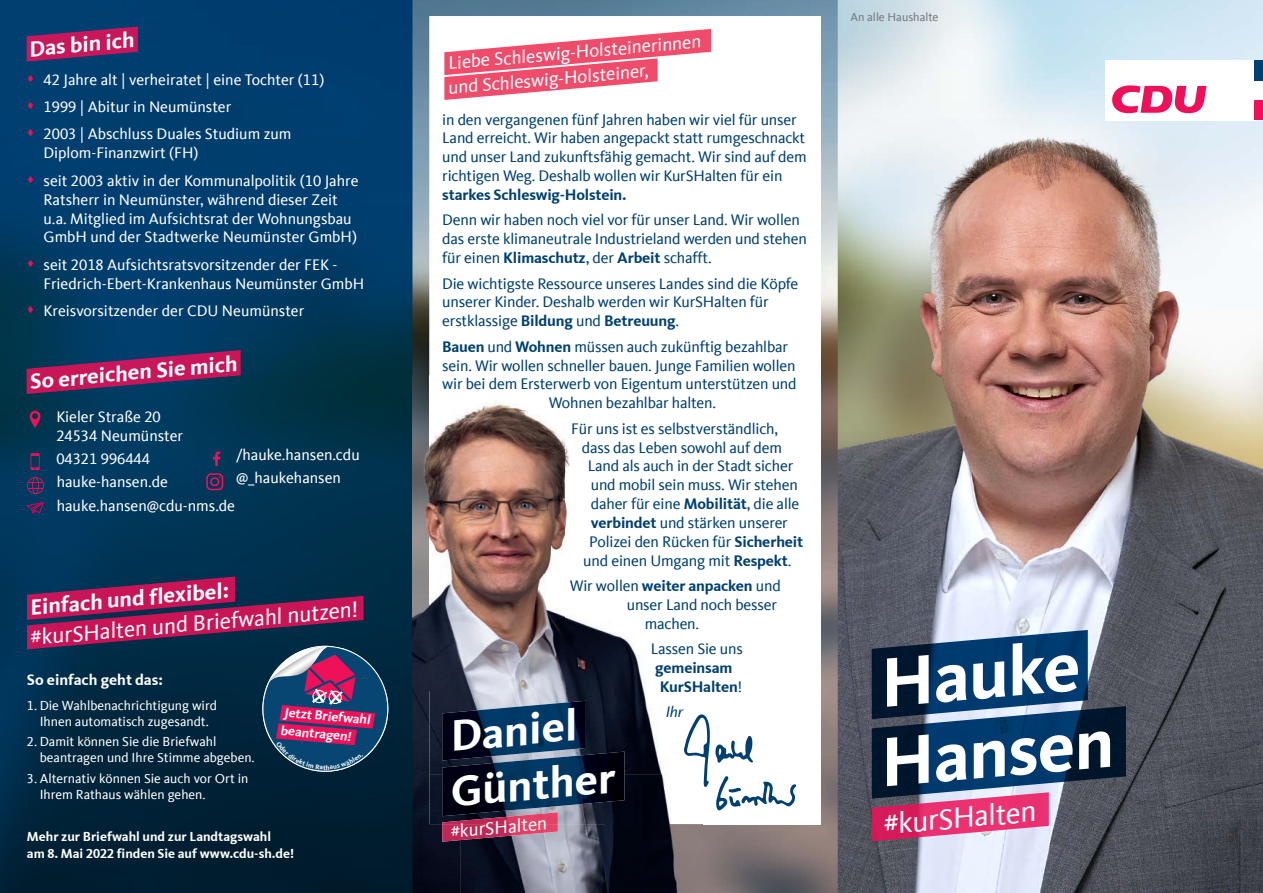
<style>
.page{position:relative;width:1263px;height:893px;background:#fff}
.page>*{position:absolute;margin:0;border:0;box-sizing:border-box;transform-origin:0 0}
.t1{font:700 72px/79.2px "CDU Kievit Tab";color:#fff}
.t2{font:700 45px "CDU Kievit Tab";color:#fff}
.t3{font:30px "CDU Kievit Tab";color:#fff}
.t4{font:700 22.5px "CDU Kievit Tab";color:#fff}
.t5{font:22.5px "CDU Kievit Tab";color:#fff}
.t6{font:18.6px/24.8px "CDU Kievit Tab";color:#fff}
.t7{font:15.75px/18.9px "CDU Kievit Tab";letter-spacing:-.01em;color:#004071}
.t8{font:15.75px/18.9px "CDU Kievit Tab";color:#fff}
.t9{font:700 15.75px/18.9px "CDU Kievit Tab";letter-spacing:-.01em;color:#004071}
.t10{font:700 15.75px "CDU Kievit Tab";color:#fff}
.t11{font:italic 15.75px "CDU Kievit Tab";color:#004071}
.t12{font:700 13.65px "CDU Kievit Tab";color:#fff}
.t13{font:13.5px/16.2px "CDU Kievit Tab";color:#fff}
.t14{font:700 13.5px/16.2px "CDU Kievit Tab";color:#fff}
.t15{font:12px "CDU Kievit Tab";color:#76787b}
.s1{font-weight:700}
.s2{font-weight:400}
</style>
<div class="page">
<img style="left:412px;top:0;width:851px;height:893px">
<svg style="left:0;top:0;width:412px;height:893px;background:#003559"></svg>
<img style="left:838px;top:118px;width:425px;height:775px">
<svg style="left:872px;top:630px;width:254px;height:211px;background:#3f486c"></svg>
<div style="left:1105px;top:60px;width:158px;height:60px;background:#fff"></div>
<div style="left:1255px;top:60px;width:8px;height:20px;background:#004071"></div>
<div style="left:1255px;top:100px;width:8px;height:20px;background:#ee1059"></div>
<svg style="left:1112px;top:85px;width:94px;height:28px"></svg>
<svg style="left:27px;top:350px;width:214px;height:44px;background:#73255b"></svg>
<svg style="left:27px;top:27px;width:111px;height:35px;background:#902261"></svg>
<svg style="left:206px;top:473px;width:17px;height:17px"></svg>
<svg style="left:213px;top:451px;width:7px;height:15px"></svg>
<svg style="left:31px;top:453px;width:9px;height:17px"></svg>
<svg style="left:27px;top:502px;width:17px;height:11px"></svg>
<svg style="left:27px;top:477px;width:17px;height:17px"></svg>
<svg style="left:30px;top:411px;width:10px;height:17px"></svg>
<img style="left:429px;top:16px;width:343px;height:377px">
<img style="left:772px;top:16px;width:49px;height:808px">
<img style="left:702px;top:393px;width:70px;height:431px">
<img style="left:412px;top:375px;width:17px;height:315px">
<img style="left:412px;top:690px;width:49px;height:203px">
<img style="left:461px;top:824px;width:241px;height:69px">
<img style="left:429px;top:375px;width:273px;height:449px">
<img style="left:444px;top:29px;width:267px;height:46px">
<img style="left:444px;top:58px;width:214px;height:42px">
<svg style="left:684px;top:713px;width:112px;height:98px"></svg>
<img style="left:442px;top:752px;width:182px;height:64px">
<img style="left:442px;top:812px;width:116px;height:30px">
<img style="left:442px;top:701px;width:144px;height:59px">
<svg style="left:28px;top:74px;width:5px;height:8px"></svg>
<svg style="left:28px;top:102px;width:5px;height:7px"></svg>
<svg style="left:28px;top:129px;width:5px;height:8px"></svg>
<svg style="left:28px;top:175px;width:5px;height:8px"></svg>
<svg style="left:28px;top:259px;width:5px;height:8px"></svg>
<svg style="left:28px;top:306px;width:5px;height:7px"></svg>
<svg style="left:27px;top:576px;width:367px;height:201px;background:#362a4f"></svg>
<h3 class="t4" style="left:28px;top:36px;width:107px;rotate:-5deg">Das bin ich</h3>
<p class="t8" style="left:44px;top:66px;width:282px;line-height:27.5px">42 Jahre alt | verheiratet | eine Tochter (11)<br>1999 | Abitur in Neumünster<br>2003 | Abschluss Duales Studium zum</p>
<p class="t8" style="left:44px;top:139px;width:316px;line-height:27.5px">Diplom-Finanzwirt (FH)<br>seit 2003 aktiv in der Kommunalpolitik (10 Jahre</p>
<p class="t8" style="left:44px;top:190px;width:315px">Ratsherr in Neumünster, während dieser Zeit u.a. Mitglied im Aufsichtsrat der Wohnungsbau<br>GmbH und der Stadtwerke Neumünster GmbH)</p>
<p class="t8" style="left:44px;top:255px;width:322px">seit 2018 Aufsichtsratsvorsitzender der FEK -<br>Friedrich-Ebert-Krankenhaus Neumünster GmbH</p>
<p class="t8" style="left:44px;top:302px;width:262px">Kreisvorsitzender der CDU Neumünster</p>
<h3 class="t4" style="left:28px;top:368px;width:210px;rotate:-5deg">So erreichen Sie mich</h3>
<p class="t8" style="left:56px;top:408px;width:128px">Kieler Straße 20<br>24534 Neumünster</p>
<p class="t8" style="left:56px;top:447px;width:113px;line-height:23.1px">04321 996444 hauke-hansen.de</p>
<p class="t8" style="left:236px;top:443px;width:125px;line-height:23.1px">/hauke.hansen.cdu @_haukehansen</p>
<p class="t8" style="left:57px;top:496px;width:180px">hauke.hansen@cdu-nms.de</p>
<h3 class="t4" style="left:29px;top:594px;width:201px;rotate:-5deg">Einfach und flexibel:</h3>
<h3 class="t5" style="left:29px;top:625px;width:330px;rotate:-5deg">#kurSHalten und Briefwahl nutzen!</h3>
<p class="t10" style="left:27px;top:671px;width:138px">So einfach geht das:</p>
<p class="t13" style="left:27px;top:697px;width:192px;text-align:center">1. Die Wahlbenachrichtigung wird<br>Ihnen automatisch zugesandt.</p>
<p class="t13" style="left:40px;top:734px;width:216px;text-indent:-13px">2. Damit können Sie die Briefwahl beantragen und Ihre Stimme abgeben.</p>
<p class="t13" style="left:40px;top:770px;width:210px;text-indent:-13px">3. Alternativ können Sie auch vor Ort in<br>Ihrem Rathaus wählen gehen.</p>
<p class="t12" style="left:285px;top:704px;width:88px;rotate:5deg">Jetzt Briefwahl</p>
<p class="t12" style="left:281px;top:722px;width:73px;rotate:5deg">beantragen!</p>
<p class="t14" style="left:27px;top:829px;width:269px">Mehr zur Briefwahl und zur Landtagswahl<br>am 8. Mai 2022 finden Sie auf www.cdu-sh.de!</p>
<p class="t6" style="left:445px;top:51px;width:257px;rotate:-5deg">Liebe Schleswig-Holsteinerinnen und Schleswig-Holsteiner,</p>
<p class="t7" style="left:442px;top:110px;width:366px">in den vergangenen fünf Jahren haben wir viel für unser Land erreicht. Wir haben angepackt statt rumgeschnackt und unser Land zukunftsfähig gemacht. Wir sind auf dem richtigen Weg. Deshalb wollen wir KurSHalten für ein</p>
<p class="t9" style="left:442px;top:185px;width:186px">starkes Schleswig-Holstein.</p>
<p class="t7" style="left:442px;top:211px;width:366px">Denn wir haben noch viel vor für unser Land. Wir wollen das erste klimaneutrale Industrieland werden und stehen für einen <span class="s1">Klimaschutz</span>, der <span class="s1">Arbeit</span> schafft.</p>
<p class="t7" style="left:442px;top:274px;width:358px">Die wichtigste Ressource unseres Landes sind die Köpfe unserer Kinder. Deshalb werden wir KurSHalten für erstklassige <span class="s1">Bildung</span> und <span class="s1">Betreuung</span>.</p>
<p class="t7" style="left:442px;top:337px;width:347px"><span class="s1">Bauen</span> und <span class="s1">Wohnen</span> müssen auch zukünftig bezahlbar</p>
<p class="t7" style="left:442px;top:356px;width:355px">sein. Wir wollen schneller bauen. Junge Familien wollen</p>
<p class="t7" style="left:442px;top:375px;width:356px">wir bei dem Ersterwerb von Eigentum unterstützen und</p>
<p class="t7" style="left:549px;top:394px;width:169px">Wohnen bezahlbar halten.</p>
<p class="t7" style="left:571px;top:419px;width:208px">Für uns ist es selbstverständlich,</p>
<p class="t7" style="left:582px;top:438px;width:202px">dass das Leben sowohl auf dem</p>
<p class="t7" style="left:588px;top:457px;width:207px">Land als auch in der Stadt sicher</p>
<p class="t7" style="left:591px;top:476px;width:209px">und mobil sein muss. Wir stehen</p>
<p class="t7" style="left:591px;top:495px;width:210px">daher für eine <span class="s1">Mobilität</span>, die alle</p>
<p class="t7" style="left:591px;top:514px;width:199px"><span class="s1">verbindet</span> und stärken unserer</p>
<p class="t7" style="left:589px;top:532px;width:216px">Polizei den Rücken für <span class="s1">Sicherheit</span></p>
<p class="t7" style="left:583px;top:551px;width:210px">und einen Umgang mit <span class="s1">Respekt</span>.</p>
<p class="t9" style="left:570px;top:576px;width:213px"><span class="s2">Wir wollen</span> weiter anpacken <span class="s2">und</span></p>
<p class="t7" style="left:627px;top:595px;width:152px">unser Land noch besser</p>
<p class="t7" style="left:645px;top:614px;width:56px">machen.</p>
<p class="t7" style="left:651px;top:640px;width:94px">Lassen Sie uns</p>
<p class="t9" style="left:655px;top:658px;width:88px">gemeinsam<br>KurSHalten<span class="s2">!</span></p>
<p class="t11" style="left:666px;top:703px;width:19px">Ihr</p>
<h2 class="t2" style="left:447px;top:710px;width:129px;rotate:-5deg">Daniel</h2>
<h2 class="t2" style="left:447px;top:766px;width:167px;rotate:-5deg">Günther</h2>
<p class="t6" style="left:449px;top:819px;width:98px;rotate:-5deg">#kurSHalten</p>
<p class="t15" style="left:850px;top:11px;width:90px">An alle Haushalte</p>
<h1 class="t1" style="left:869px;top:644px;width:236px;rotate:-5deg">Hauke<br>Hansen</h1>
<h3 class="t3" style="left:882px;top:807px;width:155px;rotate:-5deg">#kurSHalten</h3>
</div>
